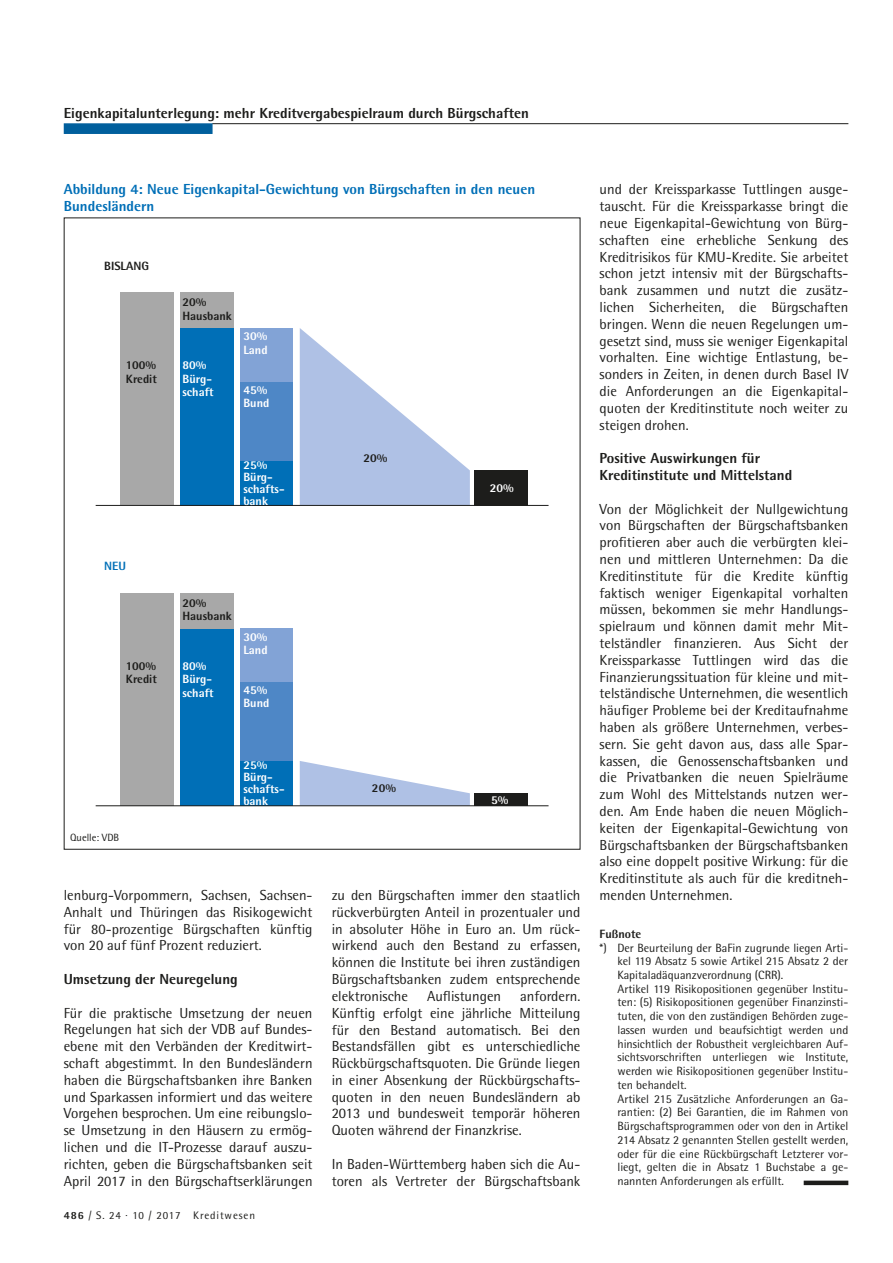
<style>
.page{position:relative;width:893px;height:1263px;background:#fff}
.page>*{position:absolute;margin:0;border:0;box-sizing:border-box;transform-origin:0 0}
.t1{font:14.55px/16.8px "Rotis Semi Sans";color:#1d1d1b;text-align:justify}
.t2{font:800 14.55px/16.8px "Rotis Semi Sans";color:#1d1d1b}
.t3{font:800 14.55px/16.8px "Rotis Semi Sans";color:#006fb7}
.t4{font:12px/13.8px "Rotis Semi Sans";color:#1d1d1b}
.t5{font:800 12px/13.5px "Rotis Semi Sans";color:#fff}
.t6{font:800 12px/13.5px "Rotis Semi Sans";color:#1d1d1b}
.t7{font:800 12px "Rotis Semi Sans";color:#006fb7}
.t8{font:10.95px "Rotis Semi Sans";letter-spacing:.08em;color:#1d1d1b}
.t9{font:10.5px "Rotis Semi Sans";color:#1d1d1b}
.s1{font-weight:800}
</style>
<div class="page">
<hr style="left:212px;top:123px;width:636px;height:1px;background:#1d1d1b">
<div style="left:64px;top:123px;width:149px;height:11px;background:#005f9d;border:2px solid #005f9d"></div>
<div style="left:240px;top:461px;width:53px;height:44px;background:#006fb7"></div>
<div style="left:240px;top:381px;width:53px;height:80px;background:#4e87c6"></div>
<div style="left:240px;top:328px;width:53px;height:53px;background:#82a3d6"></div>
<div style="left:240px;top:761px;width:53px;height:44px;background:#006fb7"></div>
<div style="left:240px;top:681px;width:53px;height:80px;background:#4e87c6"></div>
<div style="left:240px;top:628px;width:53px;height:53px;background:#82a3d6"></div>
<div style="left:120px;top:292px;width:54px;height:213px;background:#a8a8a8"></div>
<div style="left:180px;top:328px;width:53px;height:177px;background:#006fb7"></div>
<div style="left:180px;top:292px;width:53px;height:36px;background:#a8a8a8"></div>
<div style="left:474px;top:470px;width:53px;height:36px;background:#1d1d1b"></div>
<svg style="left:300px;top:328px;width:170px;height:177px"></svg>
<hr style="left:96px;top:505px;width:452px;height:1px;background:#1d1d1b">
<div style="left:120px;top:593px;width:54px;height:213px;background:#a8a8a8"></div>
<div style="left:180px;top:628px;width:53px;height:178px;background:#006fb7"></div>
<div style="left:180px;top:593px;width:53px;height:35px;background:#a8a8a8"></div>
<div style="left:474px;top:793px;width:53px;height:13px;background:#1d1d1b"></div>
<svg style="left:300px;top:761px;width:170px;height:44px"></svg>
<hr style="left:96px;top:805px;width:452px;height:1px;background:#1d1d1b">
<div style="left:804px;top:1180px;width:44px;height:5px;background:#1d1d1b"></div>
<p class="t2" style="left:64px;top:105px;width:467px">Eigenkapitalunterlegung: mehr Kreditvergabespielraum durch Bürgschaften</p>
<p class="t3" style="left:64px;top:181px;width:473px">Abbildung 4: Neue Eigenkapital-Gewichtung von Bürgschaften in den neuen<br>Bundesländern</p>
<p class="t6" style="left:104px;top:259px;width:46px">BISLANG</p>
<p class="t6" style="left:126px;top:358px;width:32px">100%<br>Kredit</p>
<p class="t6" style="left:183px;top:295px;width:51px">20%<br>Hausbank</p>
<p class="t5" style="left:183px;top:358px;width:33px">80%<br>Bürg&shy;schaft</p>
<p class="t5" style="left:243px;top:329px;width:26px">30%<br>Land</p>
<p class="t5" style="left:243px;top:382px;width:28px">45%<br>Bund</p>
<p class="t5" style="left:243px;top:458px;width:43px;line-height:12px">25%<br>Bürg&shy;schafts&shy;bank</p>
<p class="t6" style="left:364px;top:451px;width:26px">20%</p>
<p class="t5" style="left:490px;top:481px;width:26px">20%</p>
<p class="t7" style="left:104px;top:559px;width:23px">NEU</p>
<p class="t6" style="left:126px;top:658px;width:32px">100%<br>Kredit</p>
<p class="t6" style="left:183px;top:595px;width:51px">20%<br>Hausbank</p>
<p class="t5" style="left:183px;top:658px;width:33px">80%<br>Bürg&shy;schaft</p>
<p class="t5" style="left:243px;top:629px;width:26px">30%<br>Land</p>
<p class="t5" style="left:243px;top:683px;width:28px">45%<br>Bund</p>
<p class="t9" style="left:70px;top:831px;width:51px">Quelle: VDB</p>
<p class="t5" style="left:243px;top:758px;width:43px;line-height:12px">25%<br>Bürg&shy;schafts&shy;bank</p>
<p class="t1" style="left:64px;top:886px;width:250px">lenburg-Vorpommern, Sachsen, Sachsen-Anhalt und Thüringen das Risikogewicht für 80-prozentige Bürgschaften künftig von 20 auf fünf Prozent reduziert.</p>
<p class="t2" style="left:64px;top:970px;width:176px">Umsetzung der Neuregelung</p>
<p class="t1" style="left:64px;top:1004px;width:250px">Für die praktische Umsetzung der neuen Regelungen hat sich der VDB auf Bundes&shy;ebene mit den Verbänden der Kreditwirt&shy;schaft abgestimmt. In den Bundesländern haben die Bürgschaftsbanken ihre Banken und Sparkassen informiert und das weitere Vorgehen besprochen. Um eine reibungslo&shy;se Umsetzung in den Häusern zu ermög&shy;lichen und die IT-Prozesse darauf auszu&shy;richten, geben die Bürgschaftsbanken seit April 2017 in den Bürgschaftserklärungen</p>
<p class="t8" style="left:64px;top:1209px;width:193px"><span class="s1">486</span> / S. 24 · 10 / 2017 Kreditwesen</p>
<p class="t6" style="left:372px;top:781px;width:26px">20%</p>
<p class="t5" style="left:491px;top:793px;width:19px">5%</p>
<p class="t1" style="left:332px;top:886px;width:250px">zu den Bürgschaften immer den staatlich rückverbürgten Anteil in prozentualer und in absoluter Höhe in Euro an. Um rück&shy;wirkend auch den Bestand zu erfassen, können die Institute bei ihren zuständigen Bürgschaftsbanken zudem entsprechende elektronische</p>
<p class="t1" style="left:332px;top:987px;width:250px;text-indent:188px">anfordern.<br>Künftig erfolgt eine jährliche Mitteilung für den Bestand automatisch. Bei den Bestandsfällen gibt es unterschiedliche Rückbürgschaftsquoten. Die Gründe liegen in einer Absenkung der Rückbürgschafts&shy;quoten in den neuen Bundesländern ab 2013 und bundesweit temporär höheren Quoten während der Finanzkrise.</p>
<p class="t1" style="left:332px;top:1155px;width:250px">In Baden-Württemberg haben sich die Au&shy;toren als Vertreter der Bürgschaftsbank</p>
<p class="t1" style="left:427px;top:987px;width:76px">Auflistungen</p>
<p class="t1" style="left:600px;top:181px;width:250px">und der Kreissparkasse Tuttlingen ausge&shy;tauscht. Für die Kreissparkasse bringt die neue Eigenkapital-Gewichtung von Bürg&shy;schaften eine erhebliche Senkung des Kreditrisikos für KMU-Kredite. Sie arbeitet schon jetzt intensiv mit der Bürgschafts&shy;bank zusammen und nutzt die zusätz&shy;lichen Sicherheiten, die Bürgschaften bringen. Wenn die neuen Regelungen um&shy;gesetzt sind, muss sie weniger Eigenkapital vorhalten. Eine wichtige Entlastung, be&shy;sonders in Zeiten, in denen durch Basel IV die Anforderungen an die Eigenkapital&shy;quoten der Kreditinstitute noch weiter zu steigen drohen.</p>
<p class="t2" style="left:600px;top:449px;width:194px">Positive Auswirkungen für<br>Kreditinstitute und Mittelstand</p>
<p class="t1" style="left:600px;top:500px;width:250px">Von der Möglichkeit der Nullgewichtung von Bürgschaften der Bürgschaftsbanken profitieren aber auch die verbürgten klei&shy;nen und mittleren Unternehmen: Da die Kreditinstitute für die Kredite künftig faktisch weniger Eigenkapital vorhalten müssen, bekommen sie mehr Handlungs&shy;spielraum und können damit mehr Mit&shy;telständler finanzieren. Aus Sicht der Kreissparkasse Tuttlingen wird das die Finanzierungssituation für kleine und mit&shy;telständische Unternehmen, die wesentlich häufiger Probleme bei der Kreditaufnahme haben als größere Unternehmen, verbes&shy;sern. Sie geht davon aus, dass alle Spar&shy;kassen, die Genossenschaftsbanken und die Privatbanken die neuen Spielräume zum Wohl des Mittelstands nutzen wer&shy;den. Am Ende haben die neuen Möglich&shy;keiten der Eigenkapital-Gewichtung von Bürgschaftsbanken der Bürgschaftsbanken also eine doppelt positive Wirkung: für die Kreditinstitute als auch für die kreditneh&shy;menden Unternehmen.</p>
<p class="t6" style="left:600px;top:927px;width:43px">Fußnote</p>
<p class="t4" style="left:617px;top:940px;width:232px;text-indent:-18px">*) Der Beurteilung der BaFin zugrunde liegen Arti&shy;kel 119 Absatz 5 sowie Artikel 215 Absatz 2 der Kapitaladäquanzverordnung (CRR).<br>Artikel 119 Risikopositionen gegenüber Institu&shy;ten: (5) Risikopositionen gegenüber Finanzinsti&shy;tuten, die von den zuständigen Behörden zuge&shy;lassen wurden und beaufsichtigt werden und hinsichtlich der Robustheit vergleichbaren Auf&shy;sichtsvorschriften unterliegen wie Institute, werden wie Risikopositionen gegenüber Institu&shy;ten behandelt.<br>Artikel 215 Zusätzliche Anforderungen an Ga&shy;rantien: (2) Bei Garantien, die im Rahmen von Bürgschaftsprogrammen oder von den in Artikel 214 Absatz 2 genannten Stellen gestellt werden, oder für die eine Rückbürgschaft Letzterer vor&shy;liegt, gelten die in Absatz 1 Buchstabe a ge&shy;nannten Anforderungen als erfüllt.</p>
</div>
